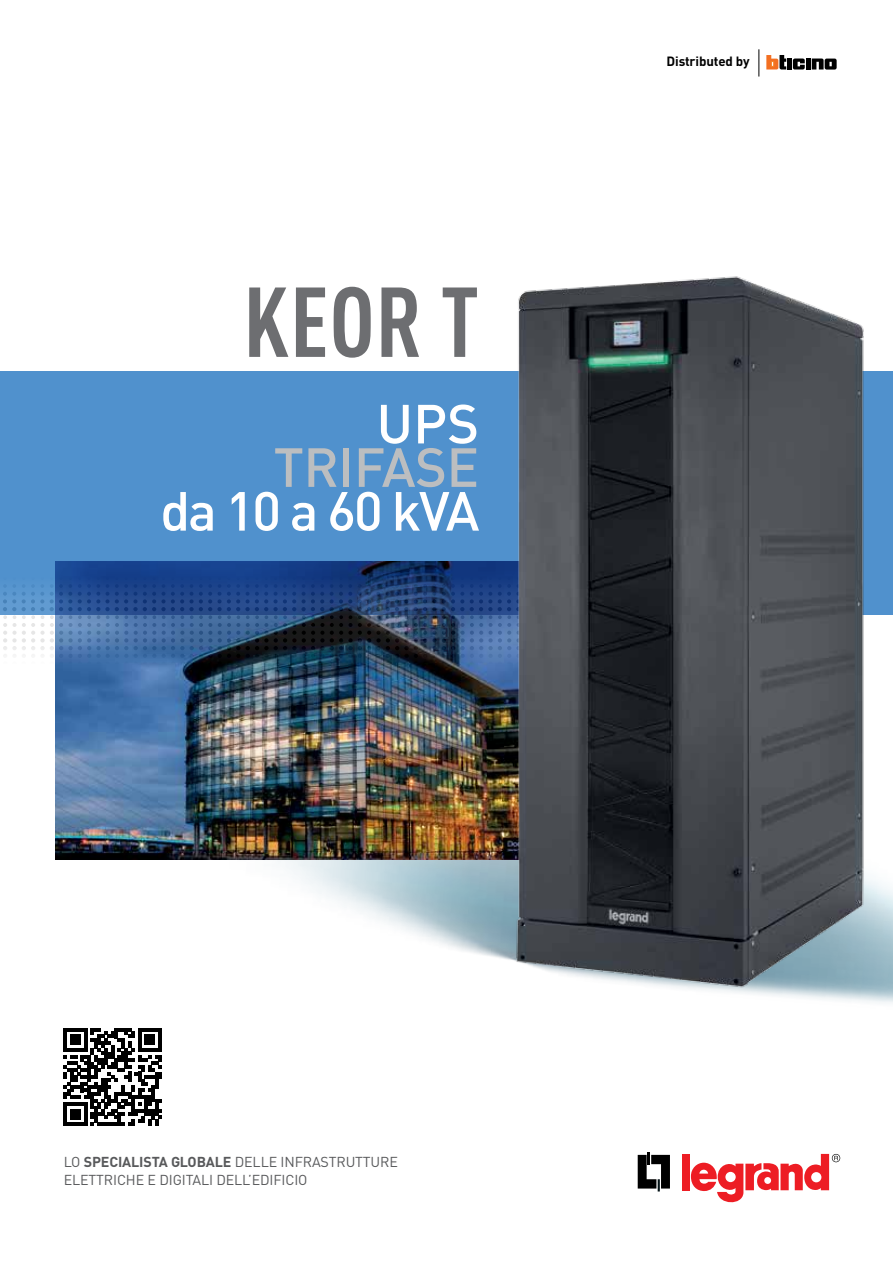
<style>
.page{position:relative;width:893px;height:1263px;background:#fff}
.page>*{position:absolute;margin:0;border:0;box-sizing:border-box;transform-origin:0 0}
.t1{font:700 condensed 97.5px "DIN Pro";color:#6d6e71}
.t2{font:500 54.15px/87.2px "DIN Pro";letter-spacing:-.04em;color:#fff;text-align:right}
.t3{font:500 54.15px "DIN Pro";letter-spacing:-.01em;color:#bcbec0}
.t4{font:14.25px/18px "DIN Pro";letter-spacing:-.01em;color:#58595b}
.t5{font:700 13.2px "DIN Pro";letter-spacing:-.01em;color:#000}
.s1{font-weight:700}
</style>
<div class="page">
<img style="left:55px;top:859px;width:838px;height:240px">
<img style="left:55px;top:665px;width:455px;height:194px">
<div style="left:0;top:371px;width:893px;height:243px;background:#5091cd"></div>
<svg style="left:638px;top:1152px;width:32px;height:39px"></svg>
<div style="left:682px;top:1154px;width:7px;height:36px;background:#ed1d24"></div>
<svg style="left:691px;top:1154px;width:149px;height:49px"></svg>
<img style="left:3px;top:576px;width:507px;height:89px">
<svg style="left:64px;top:1028px;width:98px;height:98px"></svg>
<img style="left:510px;top:276px;width:361px;height:717px">
<div style="left:787px;top:59px;width:5px;height:11px;background:#000"></div>
<div style="left:806px;top:59px;width:5px;height:11px;background:#000"></div>
<svg style="left:766px;top:55px;width:20px;height:15px"></svg>
<svg style="left:793px;top:58px;width:12px;height:12px"></svg>
<svg style="left:812px;top:59px;width:25px;height:11px"></svg>
<svg style="left:759px;top:49px;width:1px;height:28px"></svg>
<h1 class="t1" style="left:243px;top:263px;width:237px">KEOR T</h1>
<h2 class="t2" style="left:160px;top:378px;width:321px">UPS<br>da 10 a 60 kVA</h2>
<h2 class="t3" style="left:274px;top:430px;width:207px">TRIFASE</h2>
<p class="t5" style="left:667px;top:52px;width:85px">Distributed by</p>
<p class="t4" style="left:64px;top:1152px;width:336px">LO <span class="s1">SPECIALISTA GLOBALE</span> DELLE INFRASTRUTTURE<br>ELETTRICHE E DIGITALI DELL’EDIFICIO</p>
</div>
